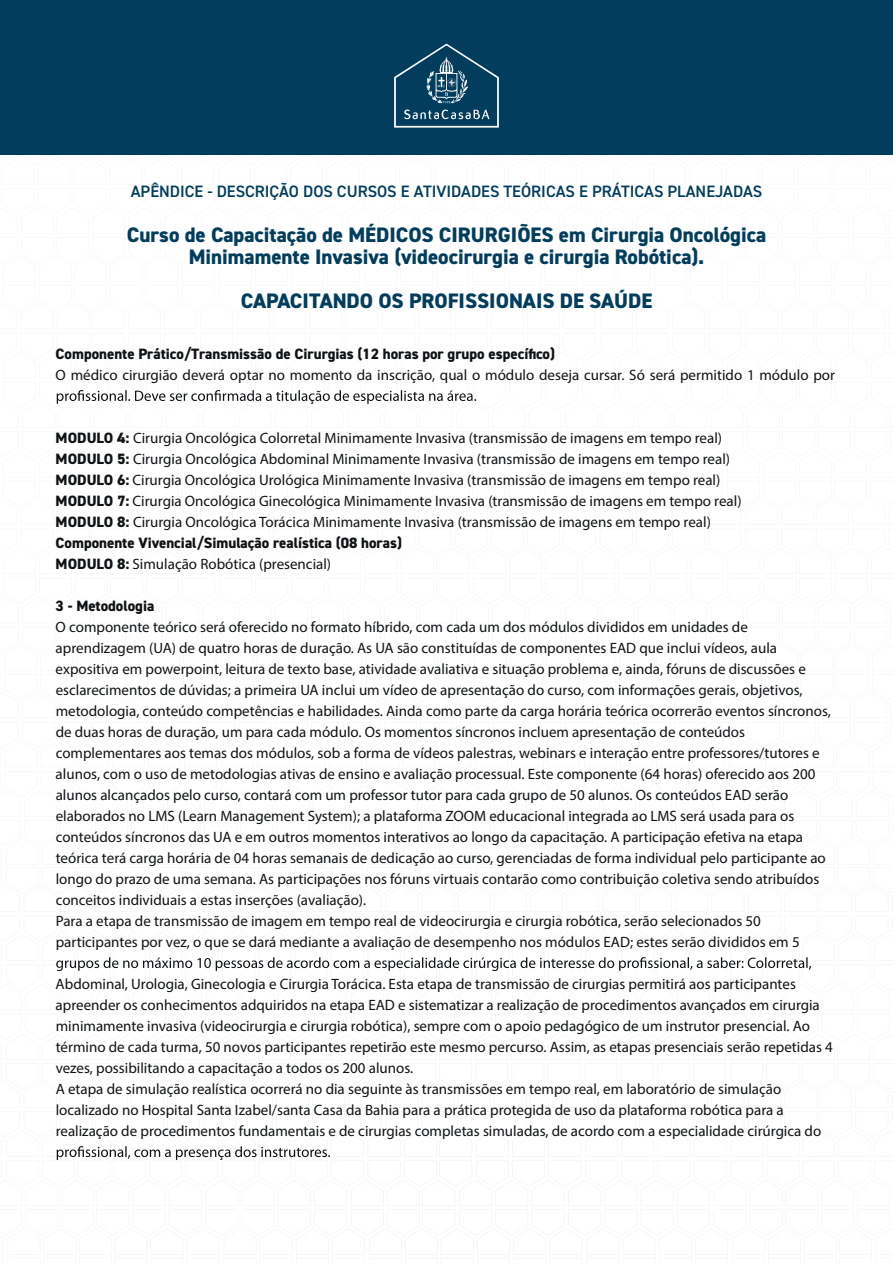
<style>
.page{position:relative;width:893px;height:1263px;background:#fff}
.page>*{position:absolute;margin:0;border:0;box-sizing:border-box;transform-origin:0 0}
.t1{font:800 21px/22.2px "DIN2014";color:#023d5d;text-align:center}
.t2{font:600 16.5px "DIN2014";color:#023d5d}
.t3{font:15px/21px "Myriad Pro";color:#101315}
.t4{font:800 15px "DIN2014";color:#101315}
.s1{font-family:"DIN2014";font-weight:800}
</style>
<div class="page">
<div style="left:0;top:0;width:893px;height:155px;background:#023d5d"></div>
<svg style="left:394px;top:43px;width:105px;height:85px"></svg>
<svg style="left:57px;top:390px;width:419px;height:14px"></svg>
<svg style="left:56px;top:957px;width:755px;height:14px"></svg>
<svg style="left:57px;top:1146px;width:273px;height:14px"></svg>
<p class="t2" style="left:131px;top:180px;width:633px">APÊNDICE - DESCRIÇÃO DOS CURSOS E ATIVIDADES TEÓRICAS E PRÁTICAS PLANEJADAS</p>
<h1 class="t1" style="left:127px;top:223px;width:641px">Curso de Capacitação de MÉDICOS CIRURGIÕES em Cirurgia Oncológica<br>Minimamente Invasiva (videocirurgia e cirurgia Robótica).</h1>
<h1 class="t1" style="left:241px;top:290px;width:413px">CAPACITANDO OS PROFISSIONAIS DE SAÚDE</h1>
<p class="t4" style="left:56px;top:344px;width:501px">Componente Prático/Transmissão de Cirurgias (12 horas por grupo específico)</p>
<p class="t3" style="left:56px;top:364px;width:781px">O médico cirurgião deverá optar no momento da inscrição, qual o módulo deseja cursar. Só será permitido 1 módulo por</p>
<p class="t3" style="left:56px;top:427px;width:687px"><span class="s1">MODULO 4:</span> Cirurgia Oncológica Colorretal Minimamente Invasiva (transmissão de imagens em tempo real)<br><span class="s1">MODULO 5:</span> Cirurgia Oncológica Abdominal Minimamente Invasiva (transmissão de imagens em tempo real)<br><span class="s1">MODULO 6:</span> Cirurgia Oncológica Urológica Minimamente Invasiva (transmissão de imagens em tempo real)<br><span class="s1">MODULO 7:</span> Cirurgia Oncológica Ginecológica Minimamente Invasiva (transmissão de imagens em tempo real)<br><span class="s1">MODULO 8:</span> Cirurgia Oncológica Torácica Minimamente Invasiva (transmissão de imagens em tempo real)</p>
<p class="t4" style="left:56px;top:533px;width:348px">Componente Vivencial/Simulação realística (08 horas)</p>
<p class="t3" style="left:56px;top:553px;width:277px"><span class="s1">MODULO 8:</span> Simulação Robótica (presencial)</p>
<p class="t4" style="left:56px;top:596px;width:100px">3 - Metodologia</p>
<p class="t3" style="left:56px;top:616px;width:777px">O componente teórico será oferecido no formato híbrido, com cada um dos módulos divididos em unidades de aprendizagem (UA) de quatro horas de duração. As UA são constituídas de componentes EAD que inclui vídeos, aula expositiva em powerpoint, leitura de texto base, atividade avaliativa e situação problema e, ainda, fóruns de discussões e esclarecimentos de dúvidas; a primeira UA inclui um vídeo de apresentação do curso, com informações gerais, objetivos, metodologia, conteúdo competências e habilidades. Ainda como parte da carga horária teórica ocorrerão eventos síncronos, de duas horas de duração, um para cada módulo. Os momentos síncronos incluem apresentação de conteúdos complementares aos temas dos módulos, sob a forma de vídeos palestras, webinars e interação entre professores/tutores e alunos, com o uso de metodologias ativas de ensino e avaliação processual. Este componente (64 horas) oferecido aos 200 alunos alcançados pelo curso, contará com um professor tutor para cada grupo de 50 alunos. Os conteúdos EAD serão elaborados no LMS (Learn Management System); a plataforma ZOOM educacional integrada ao LMS será usada para os conteúdos síncronos das UA e em outros momentos interativos ao longo da capacitação. A participação efetiva na etapa teórica terá carga horária de 04 horas semanais de dedicação ao curso, gerenciadas de forma individual pelo participante ao longo do prazo de uma semana. As participações nos fóruns virtuais contarão como contribuição coletiva sendo atribuídos conceitos individuais a estas inserções (avaliação).<br>Para a etapa de transmissão de imagem em tempo real de videocirurgia e cirurgia robótica, serão selecionados 50 participantes por vez, o que se dará mediante a avaliação de desempenho nos módulos EAD; estes serão divididos em 5</p>
<p class="t3" style="left:56px;top:973px;width:779px">Abdominal, Urologia, Ginecologia e Cirurgia Torácica. Esta etapa de transmissão de cirurgias permitirá aos participantes apreender os conhecimentos adquiridos na etapa EAD e sistematizar a realização de procedimentos avançados em cirurgia minimamente invasiva (videocirurgia e cirurgia robótica), sempre com o apoio pedagógico de um instrutor presencial. Ao término de cada turma, 50 novos participantes repetirão este mesmo percurso. Assim, as etapas presenciais serão repetidas 4 vezes, possibilitando a capacitação a todos os 200 alunos.<br>A etapa de simulação realística ocorrerá no dia seguinte às transmissões em tempo real, em laboratório de simulação localizado no Hospital Santa Izabel/santa Casa da Bahia para a prática protegida de uso da plataforma robótica para a realização de procedimentos fundamentais e de cirurgias completas simuladas, de acordo com a especialidade cirúrgica do</p>
</div>
